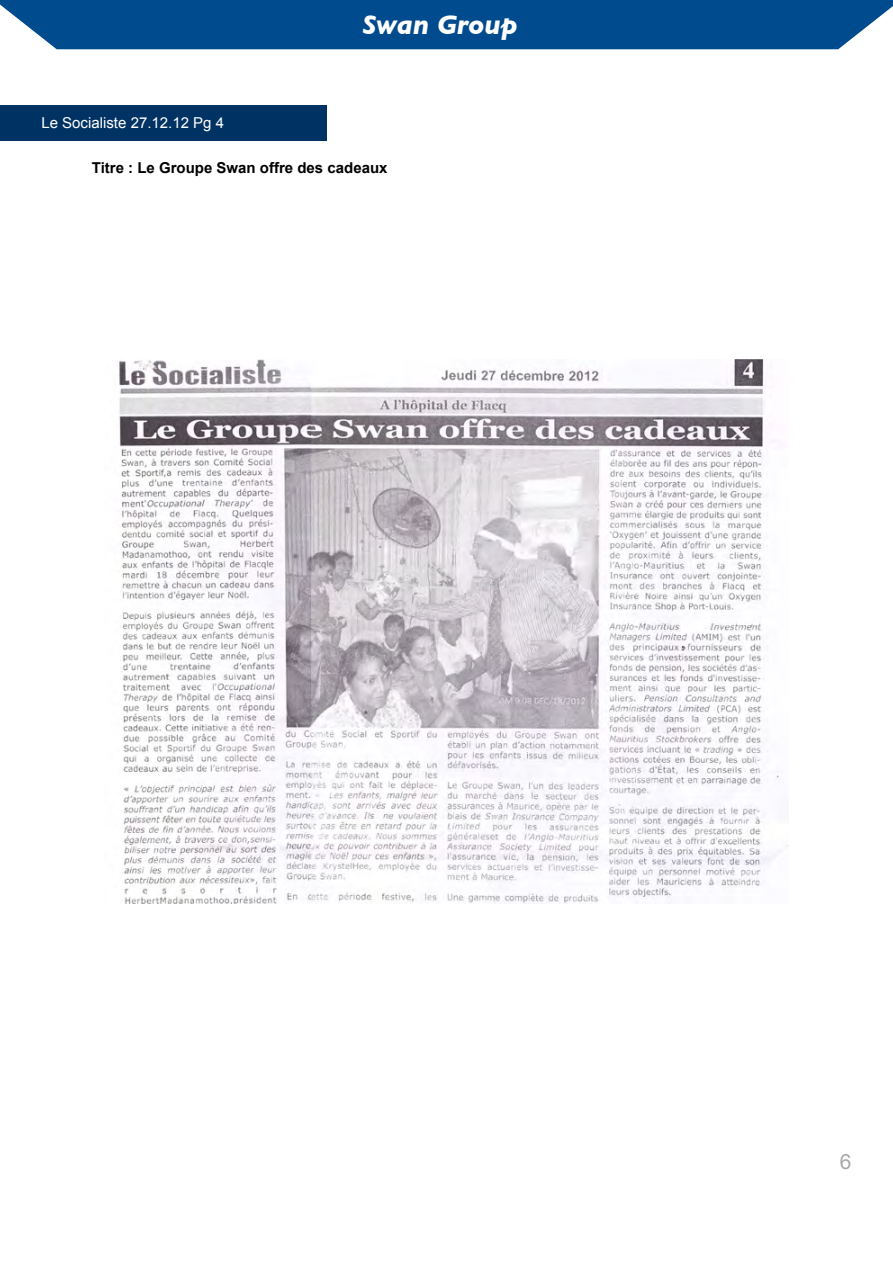
<style>
.page{position:relative;width:893px;height:1263px;background:#fff}
.page>*{position:absolute;margin:0;border:0;box-sizing:border-box;transform-origin:0 0}
.t1{font:italic 700 27px "Gill Sans";color:#fff}
.t2{font:21px "Arial";color:#a7a9ac}
.t3{font:700 15px "Arial";color:#000}
.t4{font:15px "Arial";color:#fff}
</style>
<div class="page">
<div style="left:0;top:105px;width:326px;height:35px;background:#003363"></div>
<div style="left:0;top:0;width:893px;height:49px;background:#004b8d"></div>
<img style="left:119px;top:360px;width:670px;height:543px">
<h1 class="t1" style="left:362px;top:9px;width:157px">Swan Group</h1>
<p class="t4" style="left:41px;top:113px;width:184px">Le Socialiste 27.12.12 Pg 4</p>
<p class="t3" style="left:92px;top:158px;width:297px">Titre : Le Groupe Swan offre des cadeaux</p>
<h2 class="t2" style="left:840px;top:1148px;width:13px">6</h2>
</div>
